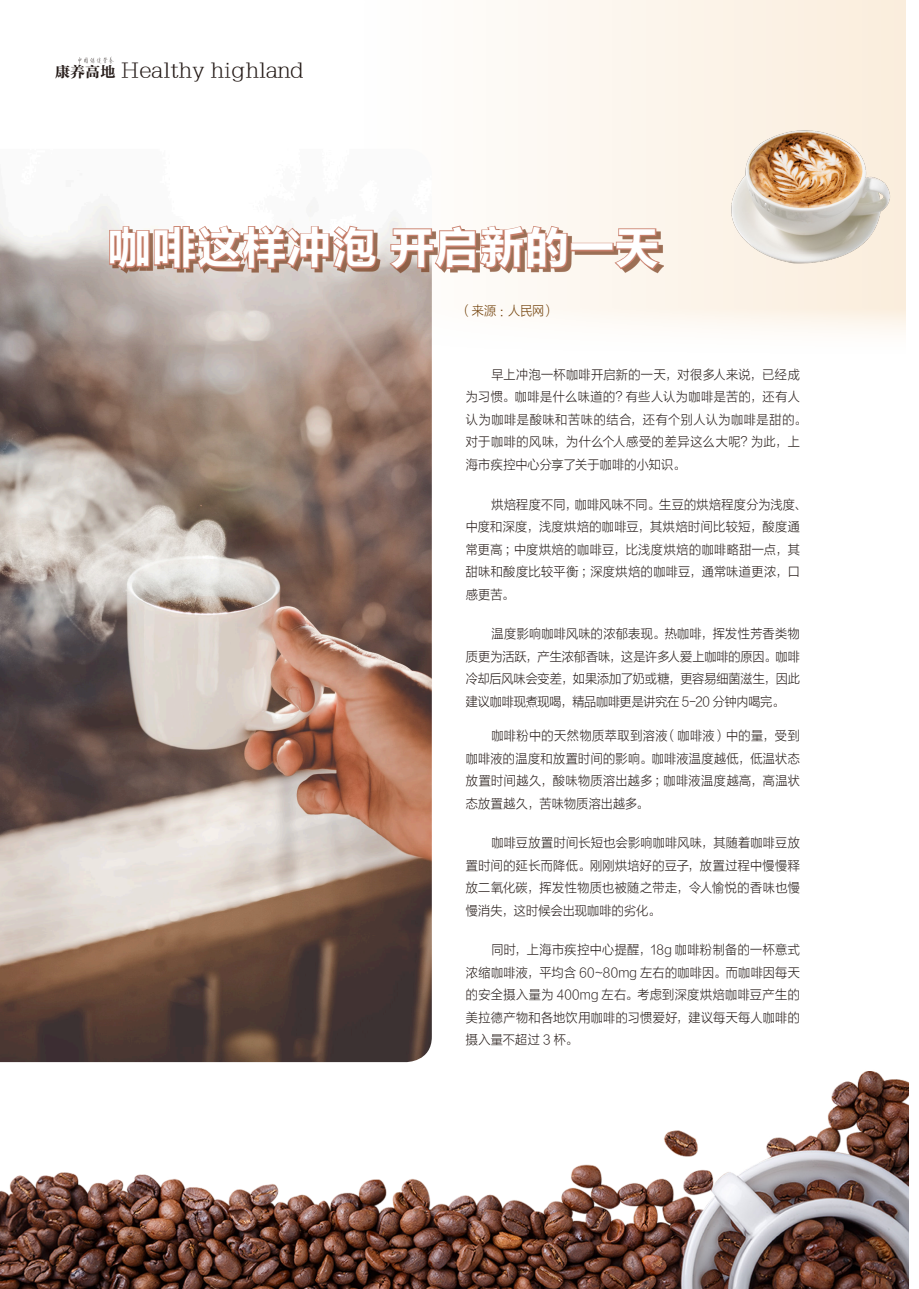
<style>
.page{position:relative;width:919px;height:1289px;background:#fff}
.page>*{position:absolute;margin:0;border:0;box-sizing:border-box;transform-origin:0 0}
.t1{font:45px "FZLTCHK GBK1 0";color:#fff}
.t2{font:22.5px "FZBYFKSK GBK1 0";color:#231916}
.正文{font:12.75px/22.5px "FZLTXHK GBK1 0";letter-spacing:.03em;color:#231916;text-align:justify;scale:.95 1}
.正文-2{font:12.75px "FZLTXHK GBK1 0";color:#6c3900;scale:.95 1}
.s1{font-family:"FZCYSJW GB1 0";font-size:15px}
</style>
<div class="page">
<svg style="left:508px;top:0;width:398px;height:332px;fill:#fcf5ec"></svg>
<img style="left:0;top:1062px;width:908px;height:226px">
<img style="left:0;top:202px;width:432px;height:860px">
<img style="left:728px;top:110px;width:164px;height:164px">
<div style="left:113px;top:229px;width:551px;height:44px;background:#7c4222;opacity:.75"></div>
<svg style="left:108px;top:270px;width:135px;height:2px"></svg>
<svg style="left:67px;top:56px;width:220px;height:214px"></svg>
<svg style="left:285px;top:224px;width:93px;height:47px"></svg>
<svg style="left:388px;top:224px;width:180px;height:47px"></svg>
<div style="left:570px;top:243px;width:43px;height:8px;border:2px solid #c97f6b"></div>
<svg style="left:612px;top:227px;width:50px;height:44px;background:#cba593"></svg>
<h2 class="t2" style="left:55px;top:58px;width:250px"><span class="s1">康养高地</span> Healthy highland</h2>
<p class="t1" style="left:107px;top:223px;width:554px">咖啡这样冲泡 开启新的一天</p>
<p class="正文-2" style="left:460px;top:304px;width:101px">（来源：人民网）</p>
<p class="正文" style="left:466px;top:363px;width:359px;text-align:left;text-indent:26px">早上冲泡一杯咖啡开启新的一天，对很多人来说，已经成为习惯。咖啡是什么味道的？有些人认为咖啡是苦的，还有人认为咖啡是酸味和苦味的结合，还有个别人认为咖啡是甜的。对于咖啡的风味，为什么个人感受的差异这么大呢？为此，上海市疾控中心分享了关于咖啡的小知识。</p>
<p class="正文" style="left:466px;top:493px;width:359px;text-align:left;text-indent:26px">烘焙程度不同，咖啡风味不同。生豆的烘焙程度分为浅度、中度和深度，浅度烘焙的咖啡豆，其烘焙时间比较短，酸度通常更高；中度烘焙的咖啡豆，比浅度烘焙的咖啡略甜一点，其甜味和酸度比较平衡；深度烘焙的咖啡豆，通常味道更浓，口感更苦。</p>
<p class="正文" style="left:466px;top:623px;width:353px;text-indent:26px">温度影响咖啡风味的浓郁表现。热咖啡，挥发性芳香类物质更为活跃，产生浓郁香味，这是许多人爱上咖啡的原因。咖啡冷却后风味会变差，如果添加了奶或糖，更容易细菌滋生，因此建议咖啡现煮现喝，精品咖啡更是讲究在 5-20 分钟内喝完。</p>
<p class="正文" style="left:466px;top:724px;width:353px;text-indent:26px">咖啡粉中的天然物质萃取到溶液（咖啡液）中的量，受到咖啡液的温度和放置时间的影响。咖啡液温度越低，低温状态放置时间越久，酸味物质溶出越多；咖啡液温度越高，高温状态放置越久，苦味物质溶出越多。</p>
<p class="正文" style="left:466px;top:831px;width:353px;text-indent:26px">咖啡豆放置时间长短也会影响咖啡风味，其随着咖啡豆放置时间的延长而降低。刚刚烘培好的豆子，放置过程中慢慢释放二氧化碳，挥发性物质也被随之带走，令人愉悦的香味也慢慢消失，这时候会出现咖啡的劣化。</p>
<p class="正文" style="left:466px;top:938px;width:353px;text-indent:26px">同时，上海市疾控中心提醒，18g 咖啡粉制备的一杯意式浓缩咖啡液，平均含 60~80mg 左右的咖啡因。而咖啡因每天的安全摄入量为 400mg 左右。考虑到深度烘焙咖啡豆产生的美拉德产物和各地饮用咖啡的习惯爱好，建议每天每人咖啡的摄入量不超过 3 杯。</p>
</div>
